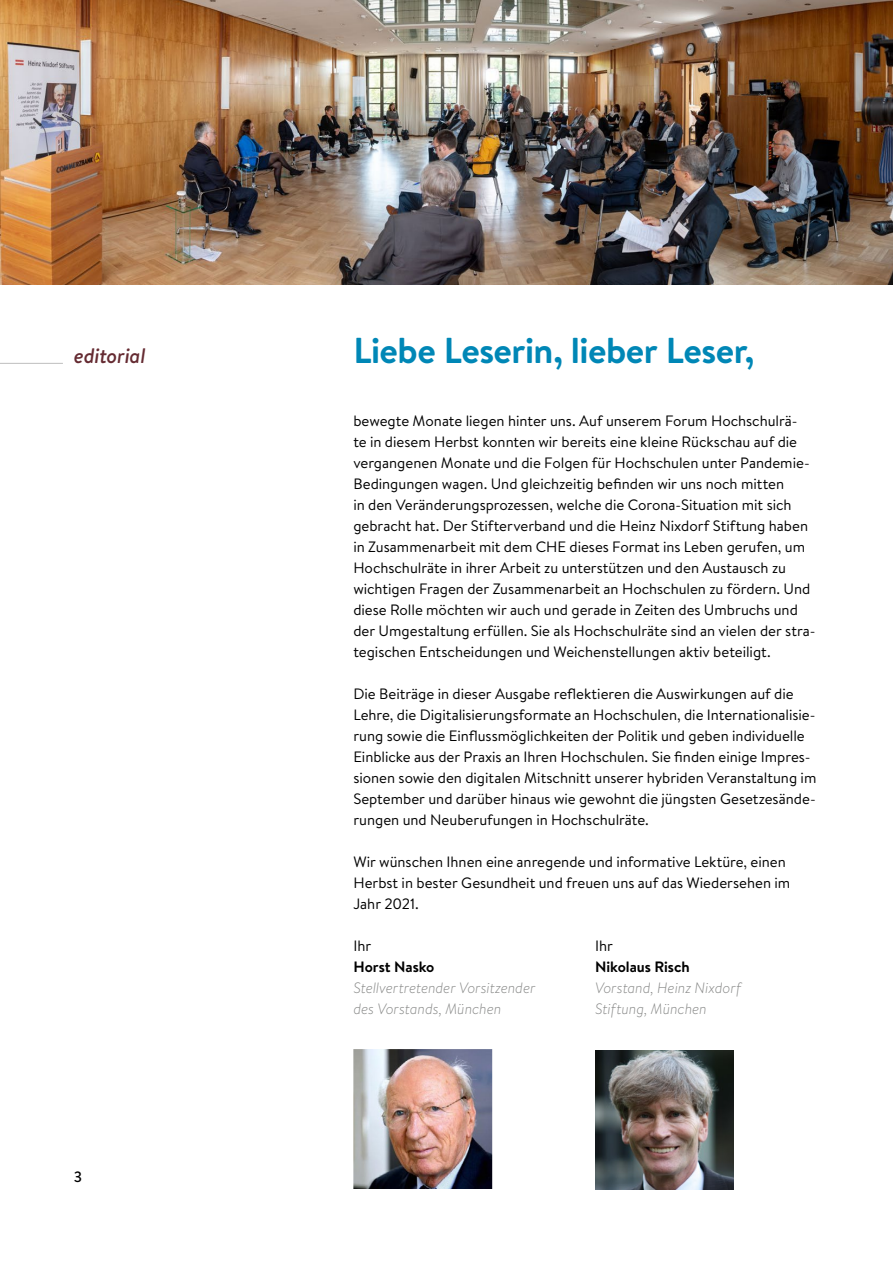
<style>
.page{position:relative;width:893px;height:1263px;background:#fff}
.page>*{position:absolute;margin:0;border:0;box-sizing:border-box;transform-origin:0 0}
.t1{font:700 36px "Brandon Text";letter-spacing:-.01em;color:#0087b6}
.t2{font:italic 500 21px "Brandon Text";letter-spacing:-.01em;color:#652b32}
.t3{font:15px/21px "Brandon Text";color:#000}
.t4{font:italic 300 15px/21px "Brandon Text";letter-spacing:-.005em;color:#868786}
.t5{font:700 15px "Brandon Text";color:#000}
.t6{font:500 15px "Brandon Text";color:#000}
</style>
<div class="page">
<img style="left:0;top:0;width:893px;height:284px">
<img style="left:353px;top:1049px;width:139px;height:140px">
<img style="left:595px;top:1050px;width:139px;height:139px">
<hr style="left:0;top:363px;width:63px;height:1px;background:#bebebe">
<h2 class="t2" style="left:74px;top:342px;width:73px">editorial</h2>
<p class="t6" style="left:74px;top:1167px;width:10px">3</p>
<h1 class="t1" style="left:353px;top:326px;width:402px">Liebe Leserin, lieber Leser,</h1>
<p class="t3" style="left:353px;top:410px;width:464px">bewegte Monate liegen hinter uns. Auf unserem Forum Hochschulrä-<br>te in diesem Herbst konnten wir bereits eine kleine Rückschau auf die vergangenen Monate und die Folgen für Hochschulen unter Pandemie-Bedingungen wagen. Und gleichzeitig befinden wir uns noch mitten<br>in den Veränderungsprozessen, welche die Corona-Situation mit sich gebracht hat. Der Stifterverband und die Heinz Nixdorf Stiftung haben in Zusammenarbeit mit dem CHE dieses Format ins Leben gerufen, um Hochschulräte in ihrer Arbeit zu unterstützen und den Austausch zu wichtigen Fragen der Zusammenarbeit an Hochschulen zu fördern. Und diese Rolle möchten wir auch und gerade in Zeiten des Umbruchs und der Umgestaltung erfüllen. Sie als Hochschulräte sind an vielen der stra&shy;tegischen Entscheidungen und Weichenstellungen aktiv beteiligt.</p>
<p class="t3" style="left:353px;top:683px;width:464px">Die Beiträge in dieser Ausgabe reflektieren die Auswirkungen auf die Lehre, die Digitalisierungsformate an Hochschulen, die Internationalisie&shy;rung sowie die Einflussmöglichkeiten der Politik und geben individuelle Einblicke aus der Praxis an Ihren Hochschulen. Sie finden einige Impres&shy;sionen sowie den digitalen Mitschnitt unserer hybriden Veranstaltung im September und darüber hinaus wie gewohnt die jüngsten Gesetzesände&shy;rungen und Neuberufungen in Hochschulräte.</p>
<p class="t3" style="left:353px;top:851px;width:438px">Wir wünschen Ihnen eine anregende und informative Lektüre, einen<br>Herbst in bester Gesundheit und freuen uns auf das Wiedersehen im<br>Jahr 2021.</p>
<p class="t3" style="left:353px;top:935px;width:19px">Ihr</p>
<p class="t5" style="left:353px;top:957px;width:83px">Horst Nasko</p>
<p class="t4" style="left:353px;top:977px;width:184px">Stellvertretender Vorsitzender des Vorstands, München</p>
<p class="t3" style="left:595px;top:935px;width:19px">Ihr</p>
<p class="t5" style="left:595px;top:957px;width:96px">Nikolaus Risch</p>
<p class="t4" style="left:595px;top:977px;width:148px">Vorstand, Heinz Nixdorf<br>Stiftung, München</p>
</div>
